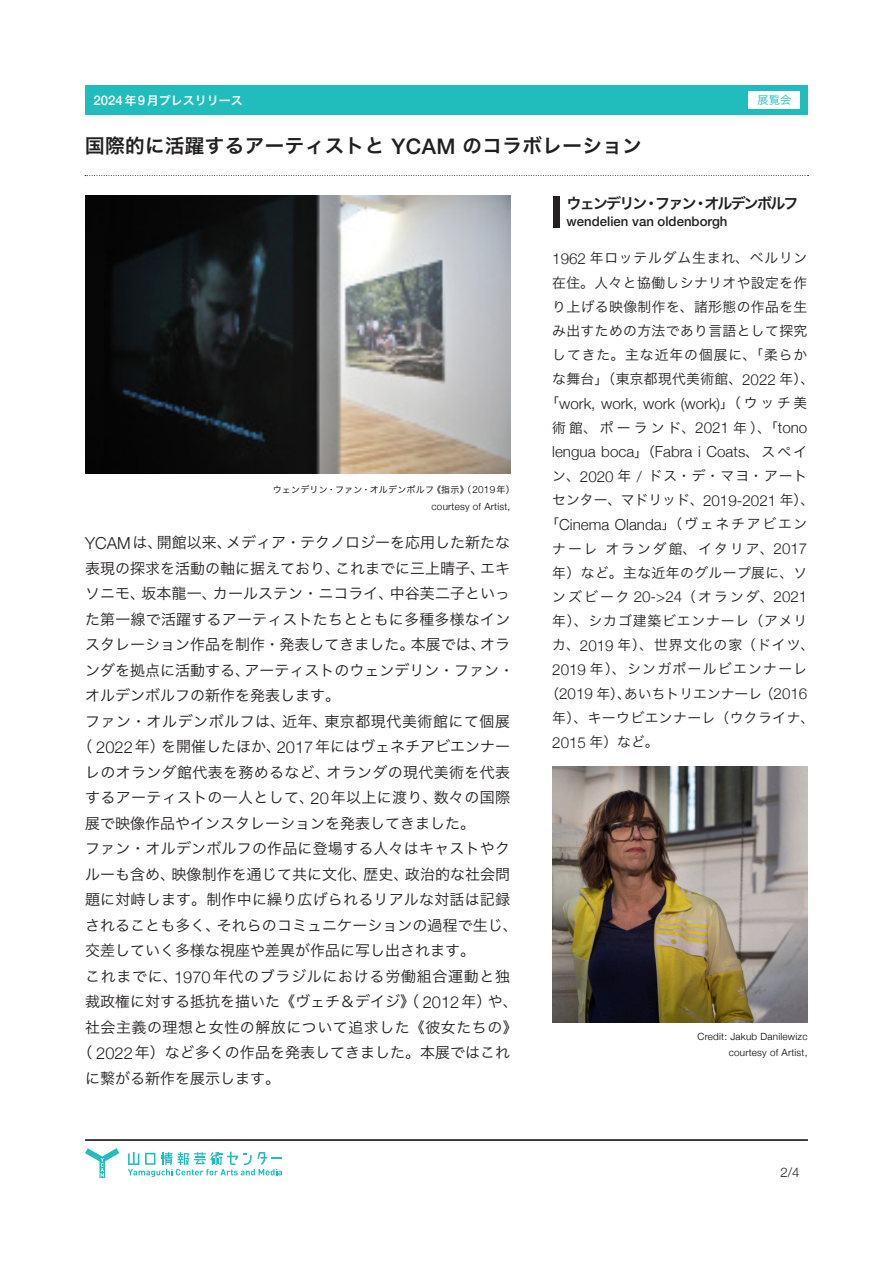
<style>
.page{position:relative;width:893px;height:1263px;background:#fff}
.page>*{position:absolute;margin:0;border:0;box-sizing:border-box;transform-origin:0 0}
.本文_見出し1{font:19.5px "Hira Kaku Pro W6";letter-spacing:.025em;color:#231f20}
.t1{font:300 15.15px "Helvetica Neue";color:#231f20}
.本文_本文{font:15px/25.5px "Hira Kaku Pro W3";letter-spacing:.005em;color:#231f20}
.本文_本文-2{font:15px "Hira Kaku Pro W3";letter-spacing:.035em;color:#231f20}
.本文_本文-3{font:15px "Hira Kaku Pro W3";letter-spacing:.045em;color:#231f20}
.本文_本文-4{font:15px "Hira Kaku Pro W3";letter-spacing:.025em;color:#231f20}
.プロフィール_見出し_人名{font:15px "Hira Kaku Pro W6";letter-spacing:-.12em;color:#231f20}
.t2{font:13.8px/24.2px "Hira Kaku Pro W3";letter-spacing:.03em;color:#231f20}
.t3{font:13.8px/24.2px "Hira Kaku Pro W3";color:#231f20}
.t4{font:13.8px "Hira Kaku Pro W3";letter-spacing:.15em;color:#231f20}
.t5{font:13.8px "Hira Kaku Pro W3";letter-spacing:.075em;color:#231f20}
.t6{font:13.8px "Hira Kaku Pro W3";letter-spacing:.095em;color:#231f20}
.t7{font:13.8px "Hira Kaku Pro W3";letter-spacing:.145em;color:#231f20}
.t8{font:13.8px "Hira Kaku Pro W3";letter-spacing:.065em;color:#231f20}
.プロフィール_見出し_人名-2{font:500 13.2px "Helvetica Neue";color:#231f20}
.t9{font:300 13.2px "Helvetica Neue";color:#231f20}
.t10{font:12px "Hira Kaku Pro W6";color:#fff}
.P2カテゴリ{font:11.25px "Hira Kaku Pro W3";color:#21bdbd}
.写真キャプション{font:300 9.9px "Helvetica Neue";letter-spacing:.025em;color:#000}
.写真キャプション-2{font:9px "Hira Kaku Pro W3";letter-spacing:.025em;color:#000}
.s1{font-family:"Helvetica Neue";font-weight:500;font-size:13.2px}
.s2{font-family:"Helvetica Neue";font-weight:500;font-size:21.45px}
.s3{font-family:"Helvetica Neue";font-weight:300;font-size:9.9px}
.s4{font-family:"Helvetica Neue";font-weight:300;font-size:16.5px}
.s5{font-family:"Helvetica Neue";font-weight:300;font-size:15.15px}
.s6{font-family:"Hira Kaku Pro W3";font-weight:400;font-size:13.8px}
</style>
<div class="page">
<svg style="left:85px;top:1148px;width:34px;height:30px"></svg>
<svg style="left:128px;top:1152px;width:154px;height:25px"></svg>
<div style="left:85px;top:85px;width:723px;height:30px;background:#21bdbd"></div>
<hr style="left:85px;top:1139px;width:723px;height:1px;background:#231f20">
<hr style="left:85px;top:1140px;width:723px;height:1px;background:#231f20">
<div style="left:749px;top:91px;width:51px;height:17px;background:#fff"></div>
<svg style="left:85px;top:175px;width:723px;height:1px"></svg>
<div style="left:553px;top:196px;width:7px;height:31px;background:#231f20"></div>
<img style="left:552px;top:766px;width:255px;height:256px">
<img style="left:85px;top:196px;width:425px;height:277px">
<p class="t10" style="left:94px;top:89px;width:151px"><span class="s1">2024</span>年<span class="s1">9</span>月プレスリリース</p>
<p class="P2カテゴリ" style="left:758px;top:90px;width:35px">展覧会</p>
<p class="本文_見出し1" style="left:85px;top:128px;width:558px">国際的に活躍するアーティストと <span class="s2">YCAM</span> のコラボレーション</p>
<p class="写真キャプション-2" style="left:273px;top:481px;width:244px">ウェンデリン・ファン・オルデンボルフ《指示》（<span class="s3">2019</span>年）</p>
<p class="写真キャプション" style="left:432px;top:498px;width:80px">courtesy of Artist,</p>
<p class="本文_本文" style="left:85px;top:529px;width:430px"><span class="s4">YCAM</span>は、開館以来、メディア・テクノロジーを応用した新たな表現の探求を活動の軸に据えており、これまでに三上晴子、エキソニモ、坂本龍一、カールステン・ニコライ、中谷芙二子といった第一線で活躍するアーティストたちとともに多種多様なインスタレーション作品を制作・発表してきました。本展では、オランダを拠点に活動する、アーティストのウェンデリン・ファン・オルデンボルフの新作を発表します。</p>
<p class="本文_本文-2" style="left:85px;top:708px;width:427px">ファン・オルデンボルフは、近年、東京都現代美術館にて個展</p>
<p class="本文_本文" style="left:78px;top:733px;width:434px">（ <span class="s4">2022</span>年）を開催したほか、<span class="s4">2017</span>年にはヴェネチアビエンナー</p>
<p class="本文_本文-4" style="left:85px;top:759px;width:427px">レのオランダ館代表を務めるなど、オランダの現代美術を代表</p>
<p class="本文_本文" style="left:85px;top:784px;width:427px">するアーティストの一人として、<span class="s4">20</span>年以上に渡り、数々の国際</p>
<p class="本文_本文" style="left:85px;top:809px;width:391px">展で映像作品やインスタレーションを発表してきました。</p>
<p class="本文_本文" style="left:85px;top:835px;width:434px">ファン・オルデンボルフの作品に登場する人々はキャストやクルーも含め、映像制作を通じて共に文化、歴史、政治的な社会問題に対峙します。制作中に繰り広げられるリアルな対話は記録されることも多く、それらのコミュニケーションの過程で生じ、交差していく多様な視座や差異が作品に写し出されます。</p>
<p class="本文_本文-3" style="left:85px;top:963px;width:427px">これまでに、<span class="s4">1970</span>年代のブラジルにおける労働組合運動と独</p>
<p class="本文_本文" style="left:85px;top:988px;width:434px">裁政権に対する抵抗を描いた《ヴェチ＆デイジ》（ <span class="s4">2012</span>年）や、</p>
<p class="本文_本文-2" style="left:85px;top:1014px;width:434px">社会主義の理想と女性の解放について追求した《彼女たちの》</p>
<p class="本文_本文" style="left:78px;top:1039px;width:434px">（ <span class="s4">2022</span>年）など多くの作品を発表してきました。本展ではこれ</p>
<p class="本文_本文" style="left:85px;top:1064px;width:196px">に繋がる新作を展示します。</p>
<p class="プロフィール_見出し_人名" style="left:567px;top:190px;width:233px">ウェンデリン・ファン・オルデンボルフ</p>
<p class="プロフィール_見出し_人名-2" style="left:567px;top:211px;width:162px">wendelien van oldenborgh</p>
<p class="t2" style="left:552px;top:245px;width:264px"><span class="s5">1962</span> 年ロッテルダム生まれ、ベルリン在住。人々と協働しシナリオや設定を作り上げる映像制作を、諸形態の作品を生み出すための方法であり言語として探究してきた。主な近年の個展に、「柔らかな舞台」（東京都現代美術館、<span class="s5">2022</span> 年）、</p>
<p class="t1" style="left:545px;top:391px;width:264px"><span class="s6">「</span>work, work, work (work)<span class="s6">」（ウッチ美</span></p>
<p class="t2" style="left:552px;top:414px;width:257px">術館、ポーランド、<span class="s5">2021</span> 年）、「<span class="s5">tono</span></p>
<p class="t1" style="left:552px;top:440px;width:257px">lengua boca<span class="s6">」（</span>Fabra i Coats<span class="s6">、スペイ</span></p>
<p class="t3" style="left:552px;top:463px;width:264px">ン、<span class="s5">2020</span> 年 <span class="s5">/</span> ドス・デ・マヨ・アートセンター、マドリッド、<span class="s5">2019-2021</span> 年）、</p>
<p class="t1" style="left:545px;top:512px;width:264px"><span class="s6">「</span>Cinema Olanda<span class="s6">」（ヴェネチアビエン</span></p>
<p class="t7" style="left:552px;top:536px;width:257px">ナーレオランダ館、イタリア、<span class="s5">2017</span></p>
<p class="t2" style="left:552px;top:559px;width:257px">年）など。主な近年のグループ展に、ソ</p>
<p class="t4" style="left:552px;top:584px;width:257px">ンズビーク <span class="s5">20-&gt;24</span>（オランダ、<span class="s5">2021</span></p>
<p class="t8" style="left:552px;top:609px;width:257px">年）、シカゴ建築ビエンナーレ（アメリ</p>
<p class="t5" style="left:552px;top:633px;width:264px">カ、<span class="s5">2019</span> 年）、世界文化の家（ドイツ、</p>
<p class="t6" style="left:552px;top:657px;width:257px"><span class="s5">2019</span> 年）、シンガポールビエンナーレ</p>
<p class="t3" style="left:545px;top:680px;width:264px">（<span class="s5">2019</span> 年）、あいちトリエンナーレ（<span class="s5">2016</span></p>
<p class="t2" style="left:552px;top:705px;width:264px">年）、キーウビエンナーレ（ウクライナ、</p>
<p class="t2" style="left:552px;top:729px;width:108px"><span class="s5">2015</span> 年）など。</p>
<p class="写真キャプション" style="left:697px;top:1028px;width:111px">Credit: Jakub Danilewizc</p>
<p class="写真キャプション" style="left:729px;top:1044px;width:80px">courtesy of Artist,</p>
<p class="t9" style="left:780px;top:1161px;width:21px">2/4</p>
</div>
